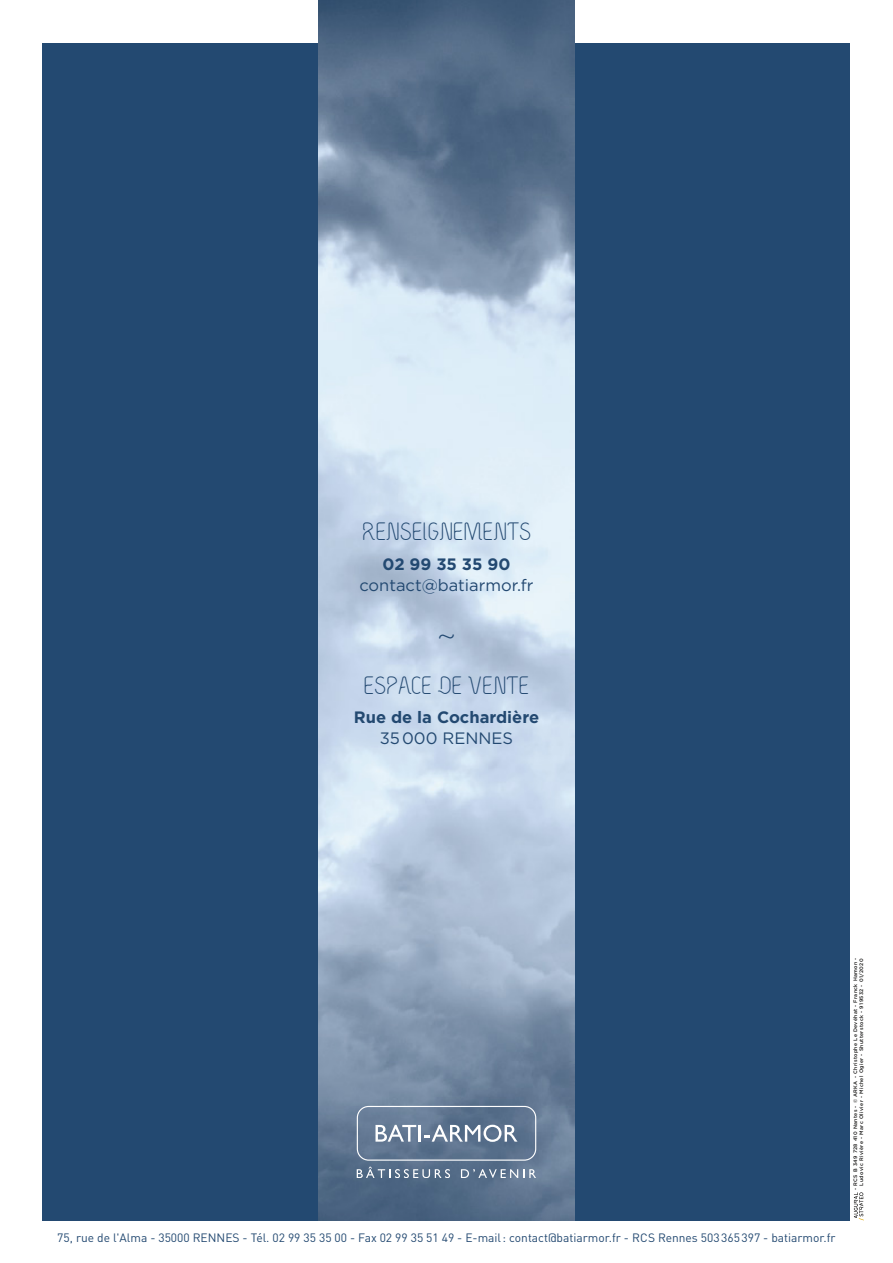
<style>
.page{position:relative;width:893px;height:1263px;background:#fff}
.page>*{position:absolute;margin:0;border:0;box-sizing:border-box;transform-origin:0 0}
.t1{font:36px "Vetka";color:#234971}
.t2{font:28.5px "Vetka";letter-spacing:-.02em;color:#234971}
.t3{font:16.5px/21px "Gotham";color:#234971;text-align:center}
.t4{font:700 16.5px/21px "Gotham";color:#234971;text-align:center}
.t5{font:12px "DIN Pro";color:#234971}
.t6{font:500 5.1px/6px "Gotham";letter-spacing:.07em;color:#181716;text-align:right}
.s1{font-weight:700}
.s2{font-weight:400}
</style>
<div class="page">
<div style="left:43px;top:43px;width:807px;height:1177px;background:#234971"></div>
<img style="left:319px;top:0;width:255px;height:1220px">
<div style="left:357px;top:1106px;width:179px;height:55px;border:1px solid #fff;border-radius:11px"></div>
<svg style="left:375px;top:1125px;width:41px;height:17px"></svg>
<hr style="left:418px;top:1125px;width:3px;height:17px;background:#fff">
<svg style="left:424px;top:1125px;width:93px;height:17px;background:#91a0b2"></svg>
<svg style="left:357px;top:1167px;width:93px;height:11px"></svg>
<svg style="left:461px;top:1169px;width:75px;height:9px"></svg>
<svg style="left:854px;top:1192px;width:10px;height:28px"></svg>
<p class="t2" style="left:361px;top:518px;width:172px">RENSEIGNEMENTS</p>
<p class="t3" style="left:359px;top:553px;width:176px"><span class="s1">02 99 35 35 90 </span>contact@batiarmor.fr</p>
<p class="t1" style="left:438px;top:619px;width:18px">~</p>
<p class="t2" style="left:363px;top:672px;width:168px">ESPACE DE VENTE</p>
<p class="t4" style="left:354px;top:707px;width:187px">Rue de la Cochardière<br><span class="s2">35 000 RENNES</span></p>
<p class="t5" style="left:57px;top:1228px;width:780px">75, rue de l'Alma - 35000 RENNES - Tél. 02 99 35 35 00 - Fax 02 99 35 51 49 - E-mail: contact@batiarmor.fr - RCS Rennes 503365397 - batiarmor.fr</p>
<p class="t6" style="left:852px;top:1190px;width:234px;rotate:-90deg">- RCS B 349 728 410 Nantes - © ARKA - Christophe Le Devéhat - Franck Hamon -<br>Ludovic Rivière - Marc Olivier - Michel Ogier - Shutterstock - 919532 - 01/2020</p>
</div>
